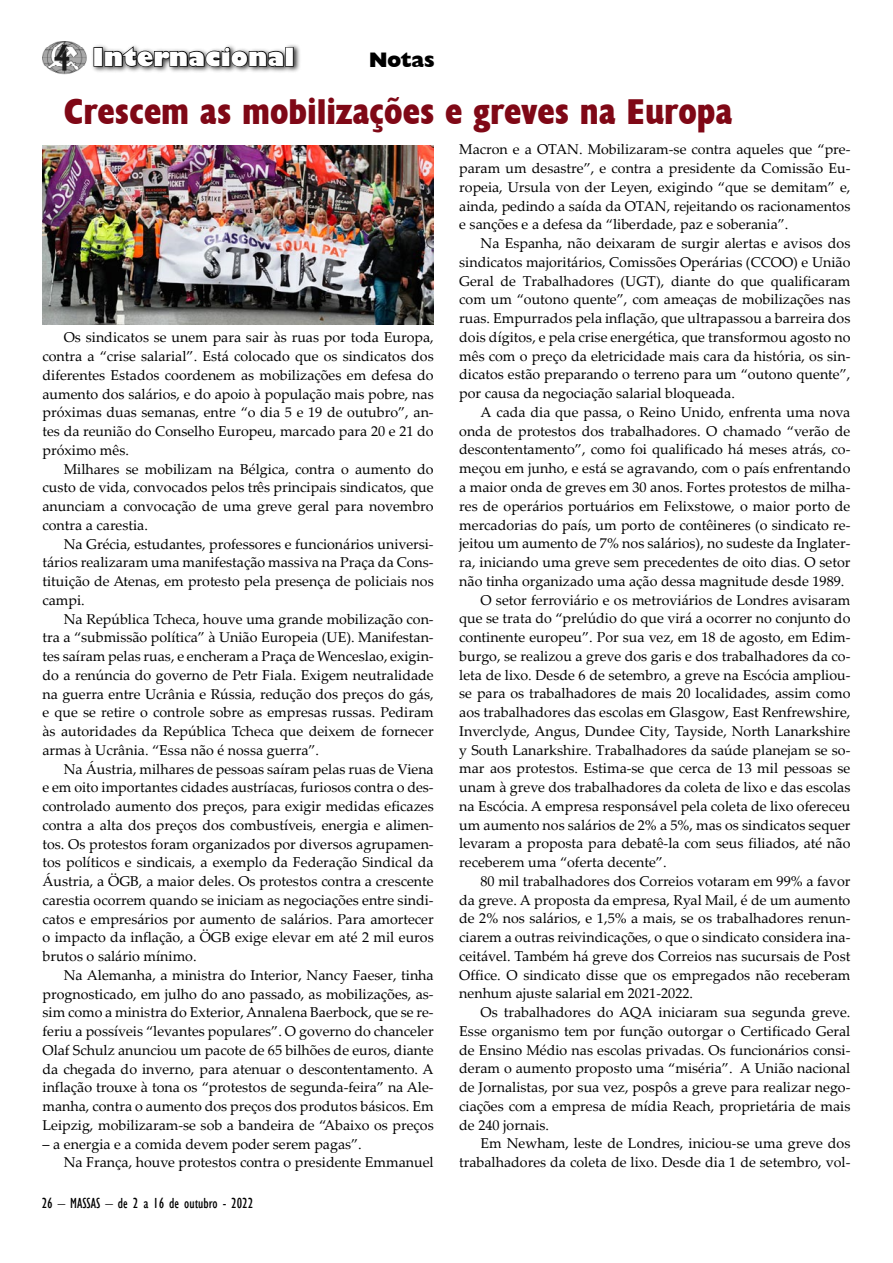
<style>
.page{position:relative;width:893px;height:1263px;background:#fff}
.page>*{position:absolute;margin:0;border:0;box-sizing:border-box;transform-origin:0 0}
.t1{font:700 condensed 36px "Humanist 521 BT Xtra";color:#7f0816}
.t2{font:800 24px "Gill Sans";color:#fff}
.t3{font:800 21px "Humanist 521 BT";color:#000}
.t4{font:condensed 15px "Gill Sans";color:#000}
.t5{font:14.25px/18.8px "Palatino Linotype";color:#000;text-align:justify}
</style>
<div class="page">
<img style="left:42px;top:42px;width:45px;height:33px">
<div style="left:90px;top:43px;width:211px;height:31px;background:#000;opacity:.75"></div>
<div style="left:93px;top:47px;width:10px;height:20px;border:2px solid #000"></div>
<svg style="left:104px;top:45px;width:181px;height:23px"></svg>
<div style="left:285px;top:47px;width:9px;height:20px;border:2px solid #000"></div>
<img style="left:43px;top:146px;width:390px;height:178px">
<h2 class="t2" style="left:92px;top:42px;width:204px">Internacional</h2>
<h3 class="t3" style="left:369px;top:47px;width:67px">Notas</h3>
<h1 class="t1" style="left:64px;top:89px;width:670px">Crescem as mobilizações e greves na Europa</h1>
<p class="t5" style="left:43px;top:328px;width:393px;text-indent:21px">Os sindicatos se unem para sair às ruas por toda Europa, contra a “crise salarial”. Está colocado que os sindicatos dos diferentes Estados coordenem as mobilizações em defesa do aumento dos salários, e do apoio à população mais pobre, nas próximas duas semanas, entre “o dia 5 e 19 de outubro”, an&shy;tes da reunião do Conselho Europeu, marcado para 20 e 21 do próximo mês.</p>
<p class="t5" style="left:43px;top:459px;width:393px;text-indent:21px">Milhares se mobilizam na Bélgica, contra o aumento do custo de vida, convocados pelos três principais sindicatos, que anunciam a convocação de uma greve geral para novembro contra a carestia.</p>
<p class="t5" style="left:43px;top:534px;width:393px;text-indent:21px">Na Grécia, estudantes, professores e funcionários universi&shy;tários realizaram uma manifestação massiva na Praça da Cons&shy;tituição de Atenas, em protesto pela presença de policiais nos campi.</p>
<p class="t5" style="left:43px;top:609px;width:393px;text-indent:21px">Na República Tcheca, houve uma grande mobilização con&shy;tra a “submissão política” à União Europeia (UE). Manifestan&shy;tes saíram pelas ruas, e encheram a Praça de Wenceslao, exigin&shy;do a renúncia do governo de Petr Fiala. Exigem neutralidade na guerra entre Ucrânia e Rússia, redução dos preços do gás, e que se retire o controle sobre as empresas russas. Pediram às autoridades da República Tcheca que deixem de fornecer armas à Ucrânia. “Essa não é nossa guerra”.</p>
<p class="t5" style="left:43px;top:759px;width:393px;text-indent:21px">Na Áustria, milhares de pessoas saíram pelas ruas de Viena e em oito importantes cidades austríacas, furiosos contra o des&shy;controlado aumento dos preços, para exigir medidas eficazes contra a alta dos preços dos combustíveis, energia e alimen&shy;tos. Os protestos foram organizados por diversos agrupamen&shy;tos políticos e sindicais, a exemplo da Federação Sindical da Áustria, a ÖGB, a maior deles. Os protestos contra a crescente carestia ocorrem quando se iniciam as negociações entre sindi&shy;catos e empresários por aumento de salários. Para amortecer o impacto da inflação, a ÖGB exige elevar em até 2 mil euros brutos o salário mínimo.</p>
<p class="t5" style="left:43px;top:965px;width:393px;text-indent:21px">Na Alemanha, a ministra do Interior, Nancy Faeser, tinha prognosticado, em julho do ano passado, as mobilizações, as&shy;sim como a ministra do Exterior, Annalena Baerbock, que se re&shy;feriu a possíveis “levantes populares”. O governo do chanceler Olaf Schulz anunciou um pacote de 65 bilhões de euros, diante da chegada do inverno, para atenuar o descontentamento. A inflação trouxe à tona os “protestos de segunda-feira” na Ale&shy;manha, contra o aumento dos preços dos produtos básicos. Em Leipzig, mobilizaram-se sob a bandeira de “Abaixo os preços</p>
<p class="t5" style="left:64px;top:1134px;width:371px;text-indent:-21px">– a energia e a comida devem poder serem pagas”.<br>Na França, houve protestos contra o presidente Emmanuel</p>
<p class="t4" style="left:42px;top:1194px;width:207px">26 – MASSAS – de 2 a 16 de outubro - 2022</p>
<p class="t5" style="left:459px;top:140px;width:393px">Macron e a OTAN. Mobilizaram-se contra aqueles que “pre&shy;param um desastre”, e contra a presidente da Comissão Eu&shy;ropeia, Ursula von der Leyen, exigindo “que se demitam” e, ainda, pedindo a saída da OTAN, rejeitando os racionamentos e sanções e a defesa da “liberdade, paz e soberania”.</p>
<p class="t5" style="left:459px;top:233px;width:393px;text-indent:21px">Na Espanha, não deixaram de surgir alertas e avisos dos sindicatos majoritários, Comissões Operárias (CCOO) e União Geral de Trabalhadores (UGT), diante do que qualificaram com um “outono quente”, com ameaças de mobilizações nas ruas. Empurrados pela inflação, que ultrapassou a barreira dos dois dígitos, e pela crise energética, que transformou agosto no mês com o preço da eletricidade mais cara da história, os sin&shy;dicatos estão preparando o terreno para um “outono quente”, por causa da negociação salarial bloqueada.</p>
<p class="t5" style="left:480px;top:402px;width:371px">A cada dia que passa, o Reino Unido, enfrenta uma nova</p>
<p class="t5" style="left:459px;top:421px;width:393px">onda de protestos dos trabalhadores. O chamado “verão de</p>
<p class="t5" style="left:459px;top:440px;width:393px">descontentamento”, como foi qualificado há meses atrás, co-</p>
<p class="t5" style="left:459px;top:458px;width:393px">meçou em junho, e está se agravando, com o país enfrentando</p>
<p class="t5" style="left:459px;top:477px;width:393px">a maior onda de greves em 30 anos. Fortes protestos de milha-</p>
<p class="t5" style="left:459px;top:496px;width:393px">res de operários portuários em Felixstowe, o maior porto de</p>
<p class="t5" style="left:459px;top:515px;width:393px">mercadorias do país, um porto de contêineres (o sindicato re-</p>
<p class="t5" style="left:459px;top:533px;width:393px">jeitou um aumento de 7% nos salários), no sudeste da Inglater-</p>
<p class="t5" style="left:459px;top:552px;width:393px">ra, iniciando uma greve sem precedentes de oito dias. O setor</p>
<p class="t5" style="left:459px;top:571px;width:387px">não tinha organizado uma ação dessa magnitude desde 1989.</p>
<p class="t5" style="left:480px;top:590px;width:371px">O setor ferroviário e os metroviários de Londres avisaram</p>
<p class="t5" style="left:459px;top:608px;width:393px">que se trata do “prelúdio do que virá a ocorrer no conjunto do</p>
<p class="t5" style="left:459px;top:627px;width:393px">continente europeu”. Por sua vez, em 18 de agosto, em Edim-</p>
<p class="t5" style="left:459px;top:646px;width:393px">burgo, se realizou a greve dos garis e dos trabalhadores da co-</p>
<p class="t5" style="left:459px;top:665px;width:393px">leta de lixo. Desde 6 de setembro, a greve na Escócia ampliou-</p>
<p class="t5" style="left:459px;top:683px;width:393px">se para os trabalhadores de mais 20 localidades, assim como</p>
<p class="t5" style="left:459px;top:702px;width:393px">aos trabalhadores das escolas em Glasgow, East Renfrewshire,</p>
<p class="t5" style="left:459px;top:721px;width:393px">Inverclyde, Angus, Dundee City, Tayside, North Lanarkshire</p>
<p class="t5" style="left:459px;top:740px;width:393px">y South Lanarkshire. Trabalhadores da saúde planejam se so-</p>
<p class="t5" style="left:459px;top:758px;width:393px">mar aos protestos. Estima-se que cerca de 13 mil pessoas se</p>
<p class="t5" style="left:459px;top:777px;width:393px">unam à greve dos trabalhadores da coleta de lixo e das escolas</p>
<p class="t5" style="left:459px;top:796px;width:393px">na Escócia. A empresa responsável pela coleta de lixo ofereceu</p>
<p class="t5" style="left:459px;top:815px;width:393px">um aumento nos salários de 2% a 5%, mas os sindicatos sequer</p>
<p class="t5" style="left:459px;top:833px;width:393px">levaram a proposta para debatê-la com seus filiados, até não</p>
<p class="t5" style="left:459px;top:852px;width:209px">receberem uma “oferta decente”.</p>
<p class="t5" style="left:480px;top:871px;width:371px">80 mil trabalhadores dos Correios votaram em 99% a favor</p>
<p class="t5" style="left:459px;top:890px;width:393px">da greve. A proposta da empresa, Ryal Mail, é de um aumento</p>
<p class="t5" style="left:459px;top:908px;width:393px">de 2% nos salários, e 1,5% a mais, se os trabalhadores renun-</p>
<p class="t5" style="left:459px;top:927px;width:393px">ciarem a outras reivindicações, o que o sindicato considera ina-</p>
<p class="t5" style="left:459px;top:946px;width:393px">ceitável. Também há greve dos Correios nas sucursais de Post</p>
<p class="t5" style="left:459px;top:965px;width:393px">Office. O sindicato disse que os empregados não receberam</p>
<p class="t5" style="left:459px;top:983px;width:235px">nenhum ajuste salarial em 2021-2022.</p>
<p class="t5" style="left:480px;top:1002px;width:371px">Os trabalhadores do AQA iniciaram sua segunda greve.</p>
<p class="t5" style="left:459px;top:1021px;width:393px">Esse organismo tem por função outorgar o Certificado Geral</p>
<p class="t5" style="left:459px;top:1040px;width:393px">de Ensino Médio nas escolas privadas. Os funcionários consi-</p>
<p class="t5" style="left:459px;top:1058px;width:393px">deram o aumento proposto uma “miséria”. A União nacional</p>
<p class="t5" style="left:459px;top:1077px;width:393px">de Jornalistas, por sua vez, pospôs a greve para realizar nego-</p>
<p class="t5" style="left:459px;top:1096px;width:393px">ciações com a empresa de mídia Reach, proprietária de mais</p>
<p class="t5" style="left:459px;top:1115px;width:91px">de 240 jornais.</p>
<p class="t5" style="left:480px;top:1133px;width:371px">Em Newham, leste de Londres, iniciou-se uma greve dos</p>
<p class="t5" style="left:459px;top:1152px;width:393px">trabalhadores da coleta de lixo. Desde dia 1 de setembro, vol-</p>
</div>
